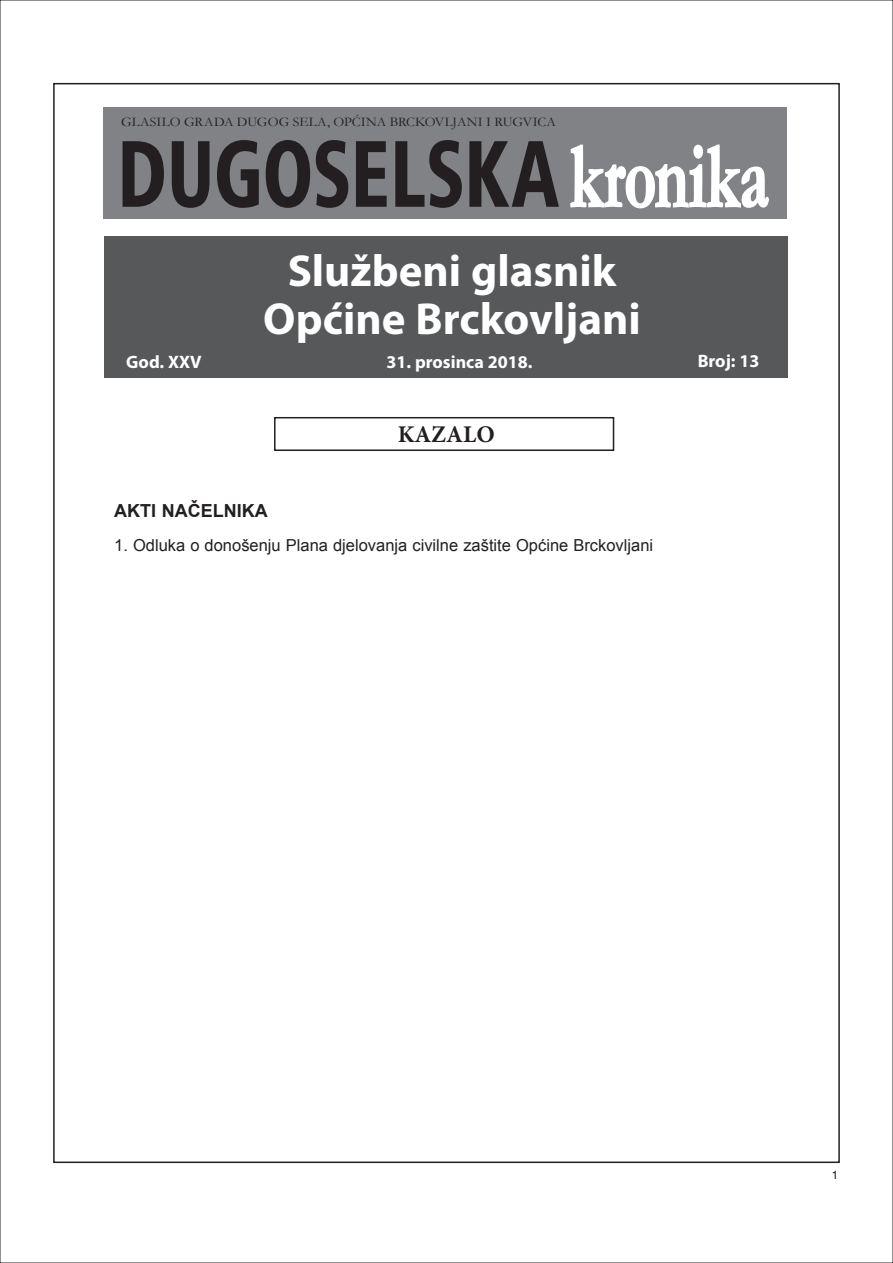
<style>
.page{position:relative;width:893px;height:1263px;background:#fff}
.page>*{position:absolute;margin:0;border:0;box-sizing:border-box;transform-origin:0 0}
.t1{font:94.5px "Humanist 777 BT Black Condensed B";letter-spacing:-.005em;color:#231f20;scale:.8 1}
.t2{font:700 45px/48px "Myriad Pro";color:#fff;text-align:center}
.t3{font:700 24px "Minion Pro";color:#231f20}
.t4{font:700 18px "Myriad Pro";color:#fff}
.t5{font:700 18px "Arial";color:#231f20}
.t6{font:16.5px "Arial";color:#231f20}
.t7{font:13.2px "Garamond";color:#231f20;scale:1.05 1}
.t8{font:12px "Swiss 721 BT";color:#231f20}
.s1{font-family:"Garamond";font-weight:700;color:#fff}
</style>
<div class="page">
<div style="left:274px;top:417px;width:340px;height:34px;border:2px solid #231f20"></div>
<div style="left:104px;top:236px;width:683px;height:142px;background:#57585a"></div>
<div style="left:104px;top:107px;width:683px;height:111px;background:#808285"></div>
<svg style="left:569px;top:144px;width:201px;height:75px"></svg>
<p class="t7" style="left:121px;top:113px;width:416px">GLASILO GRADA DUGOG SELA, OPĆINA BRCKOVLJANI I RUGVICA</p>
<h1 class="t1" style="left:117px;top:114px;width:816px">DUGOSELSKA <span class="s1">kronika</span></h1>
<h2 class="t2" style="left:263px;top:245px;width:379px">Službeni glasnik<br>Općine Brckovljani</h2>
<p class="t4" style="left:126px;top:350px;width:77px">God. XXV</p>
<p class="t4" style="left:386px;top:350px;width:148px">31. prosinca 2018.</p>
<p class="t4" style="left:698px;top:349px;width:63px">Broj: 13</p>
<h3 class="t3" style="left:398px;top:418px;width:99px">KAZALO</h3>
<p class="t5" style="left:114px;top:499px;width:155px">AKTI NAČELNIKA</p>
<p class="t6" style="left:114px;top:535px;width:540px">1. Odluka o donošenju Plana djelovanja civilne zaštite Općine Brckovljani</p>
<p class="t8" style="left:832px;top:1166px;width:8px">1</p>
</div>
